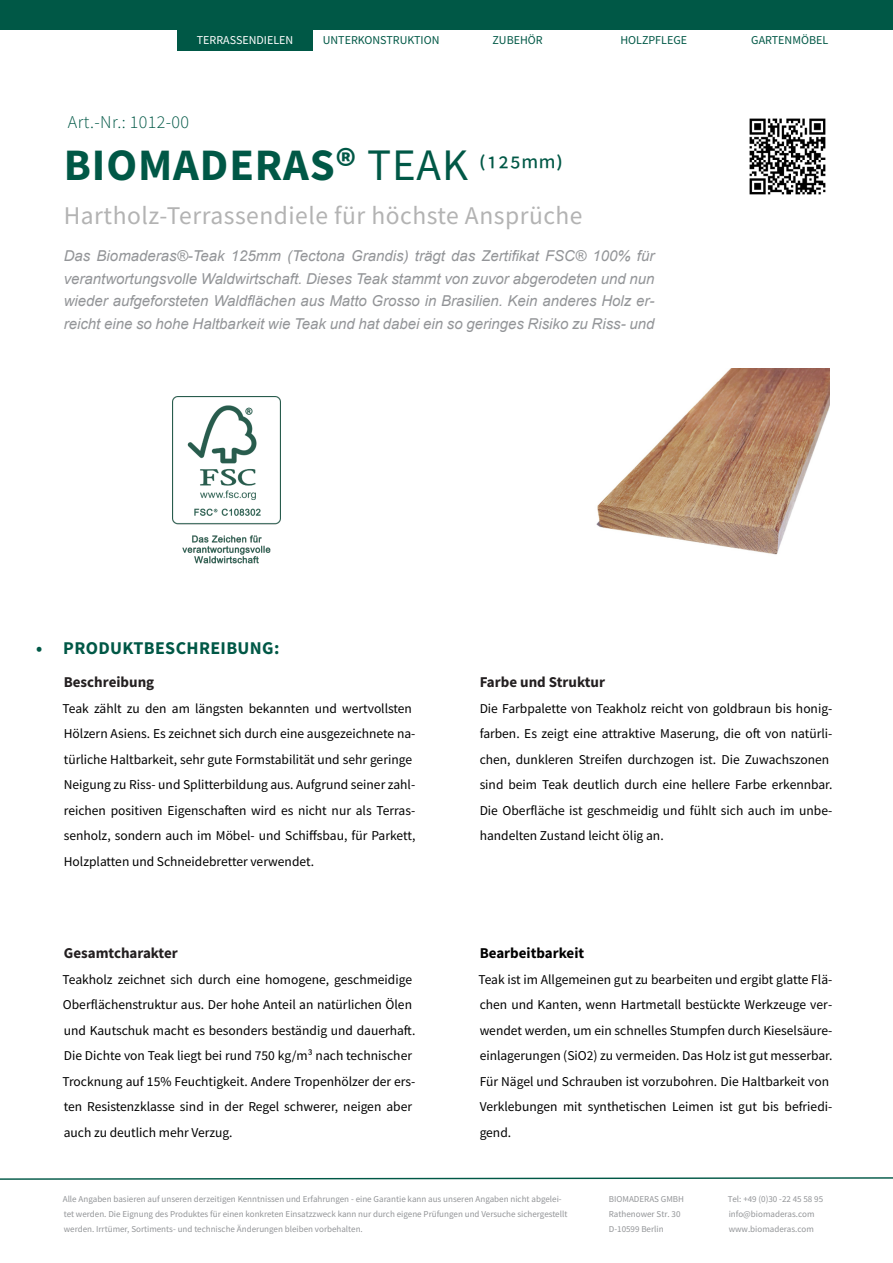
<style>
.page{position:relative;width:893px;height:1263px;background:#fff}
.page>*{position:absolute;margin:0;border:0;box-sizing:border-box;transform-origin:0 0}
.t1{font:700 45px "Source Sans Pro";letter-spacing:.02em;color:#005846}
.t2{font:25.5px "Source Sans Pro";letter-spacing:.02em;color:#b3b3b3}
.t3{font:700 18px "Source Sans Pro";letter-spacing:.02em;color:#005846}
.t4{font:300 18px "Source Sans Pro";letter-spacing:.02em;color:#005846}
.t5{font:italic 15px/22.5px "Arial";color:#939598;text-align:justify}
.t6{font:700 15px "Source Sans Pro";color:#231f20}
.t7{font:700 15px "Source Sans Pro";color:#000}
.t8{font:13.5px/25.5px "Source Sans Pro";color:#000}
.t9{font:12px "Source Sans Pro";color:#005846}
.t10{font:12px "Source Sans Pro";color:#fff}
.t11{font:9px/15px "Source Sans Pro";color:#939598}
.s1{font-weight:400}
.s2{font-weight:400;font-size:30px}
</style>
<div class="page">
<div style="left:177px;top:29px;width:136px;height:22px;background:#005846"></div>
<div style="left:0;top:0;width:893px;height:30px;background:#005846"></div>
<svg style="left:0;top:1177px;width:893px;height:3px"></svg>
<img style="left:172px;top:397px;width:108px;height:167px">
<img style="left:749px;top:118px;width:77px;height:77px">
<img style="left:596px;top:369px;width:233px;height:186px">
<p class="t10" style="left:197px;top:35px;width:98px">TERRASSENDIELEN</p>
<p class="t9" style="left:323px;top:35px;width:118px">UNTERKONSTRUKTION</p>
<p class="t9" style="left:493px;top:35px;width:52px">ZUBEHÖR</p>
<p class="t9" style="left:620px;top:35px;width:68px">HOLZPFLEGE</p>
<p class="t9" style="left:751px;top:35px;width:78px">GARTENMÖBEL</p>
<h3 class="t4" style="left:68px;top:114px;width:123px">Art.-Nr.: 1012-00</h3>
<h1 class="t1" style="left:64px;top:146px;width:501px">BIOMADERAS® <span class="s1">TEAK</span> <span class="s2">⁽¹²⁵ᵐᵐ⁾</span></h1>
<h2 class="t2" style="left:64px;top:205px;width:520px">Hartholz-Terrassendiele für höchste Ansprüche</h2>
<p class="t5" style="left:64px;top:246px;width:592px">Das Biomaderas®-Teak 125mm (Tectona Grandis) trägt das Zertifikat FSC® 100% für verantwortungsvolle Waldwirtschaft. Dieses Teak stammt von zuvor abgerodeten und nun wieder aufgeforsteten Waldflächen aus Matto Grosso in Brasilien. Kein anderes Holz er&shy;reicht eine so hohe Haltbarkeit wie Teak und hat dabei ein so geringes Risiko zu Riss- und</p>
<h3 class="t3" style="left:36px;top:641px;width:245px">• PRODUKTBESCHREIBUNG:</h3>
<p class="t6" style="left:64px;top:676px;width:92px">Beschreibung</p>
<p class="t8" style="left:63px;top:697px;width:354px">Teak zählt zu den am längsten bekannten und wertvollsten Hölzern Asiens. Es zeichnet sich durch eine ausgezeichnete na&shy;türliche Haltbarkeit, sehr gute Formstabilität und sehr geringe Neigung zu Riss- und Splitterbildung aus. Aufgrund seiner zahl&shy;reichen positiven Eigenschaften wird es nicht nur als Terras&shy;senholz, sondern auch im Möbel- und Schiffsbau, für Parkett, Holzplatten und Schneidebretter verwendet.</p>
<p class="t6" style="left:64px;top:947px;width:116px">Gesamtcharakter</p>
<p class="t8" style="left:62px;top:967px;width:354px">Teakholz zeichnet sich durch eine homogene, geschmeidige Oberflächenstruktur aus. Der hohe Anteil an natürlichen Ölen und Kautschuk macht es besonders beständig und dauerhaft.<br>Die Dichte von Teak liegt bei rund 750 kg/m³ nach technischer Trocknung auf 15% Feuchtigkeit. Andere Tropenhölzer der ers&shy;ten Resistenzklasse sind in der Regel schwerer, neigen aber auch zu deutlich mehr Verzug.</p>
<p class="t6" style="left:480px;top:676px;width:127px">Farbe und Struktur</p>
<p class="t8" style="left:480px;top:697px;width:354px">Die Farbpalette von Teakholz reicht von goldbraun bis honig&shy;farben. Es zeigt eine attraktive Maserung, die oft von natürli&shy;chen, dunkleren Streifen durchzogen ist. Die Zuwachszonen sind beim Teak deutlich durch eine hellere Farbe erkennbar.<br>Die Oberfläche ist geschmeidig und fühlt sich auch im unbe&shy;handelten Zustand leicht ölig an.</p>
<p class="t7" style="left:480px;top:947px;width:106px">Bearbeitbarkeit</p>
<p class="t8" style="left:478px;top:967px;width:356px">Teak ist im Allgemeinen gut zu bearbeiten und ergibt glatte Flä&shy;chen und Kanten, wenn Hartmetall bestückte Werkzeuge ver&shy;wendet werden, um ein schnelles Stumpfen durch Kieselsäure&shy;einlagerungen (SiO2) zu vermeiden. Das Holz ist gut messerbar.<br>Für Nägel und Schrauben ist vorzubohren. Die Haltbarkeit von Verklebungen mit synthetischen Leimen ist gut bis befriedi&shy;gend.</p>
<p class="t11" style="left:63px;top:1192px;width:506px">Alle Angaben basieren auf unseren derzeitigen Kenntnissen und Erfahrungen - eine Garantie kann aus unseren Angaben nicht abgelei&shy;tet werden. Die Eignung des Produktes für einen konkreten Einsatzzweck kann nur durch eigene Prüfungen und Versuche sichergestellt werden. Irrtümer, Sortiments- und technische Änderungen bleiben vorbehalten.</p>
<p class="t11" style="left:609px;top:1192px;width:77px">BIOMADERAS GMBH<br>Rathenower Str. 30<br>D-10599 Berlin</p>
<p class="t11" style="left:728px;top:1192px;width:97px">Tel: +49 (0)30 -22 45 58 95 info@biomaderas.com www.biomaderas.com</p>
</div>
